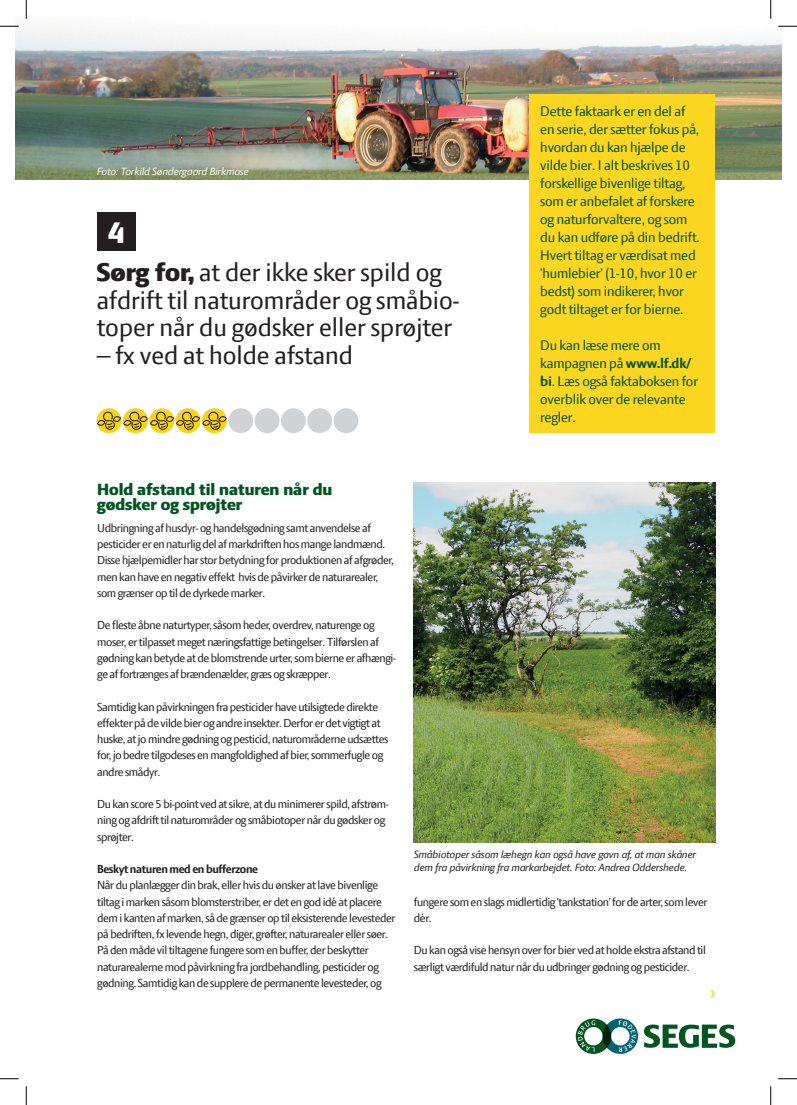
<style>
.page{position:relative;width:797px;height:1105px;background:#fff}
.page>*{position:absolute;margin:0;border:0;box-sizing:border-box;transform-origin:0 0}
.t1{font:800 32.5px "LF Press Sans";color:#fff}
.t2{font:27.5px/27.5px "LF Press Sans";color:#231f20}
.t3{font:800 22.5px "LF Press Sans";color:#fddd5e}
.t4{font:800 17.5px/15px "LF Press Sans";color:#00541f}
.t5{font:15px/18px "LF Press Sans";letter-spacing:-.01em;color:#00541f}
.t6{font:12.5px/16.2px "LF Press Sans";letter-spacing:-.03em;color:#231f20}
.t7{font:700 12.5px "LF Press Sans";letter-spacing:-.03em;color:#231f20}
.t8{font:italic 11.25px/13.5px "LF Press Sans";letter-spacing:-.01em;color:#231f20}
.t9{font:italic 11.25px "LF Press Sans";letter-spacing:-.01em;color:#fff}
.s1{font-weight:800}
.s2{font-weight:700}
</style>
<div class="page">
<svg style="left:575px;top:1018px;width:63px;height:36px"></svg>
<svg style="left:644px;top:1024px;width:91px;height:24px"></svg>
<img style="left:16px;top:16px;width:765px;height:163px">
<img style="left:97px;top:408px;width:24px;height:25px;border-radius:12px">
<img style="left:202px;top:408px;width:25px;height:25px;border-radius:12px">
<img style="left:149px;top:408px;width:25px;height:25px;border-radius:12px">
<div style="left:255px;top:408px;width:24px;height:25px;background:#d1d2d4;border-radius:50%"></div>
<div style="left:307px;top:408px;width:25px;height:25px;background:#d1d2d4;border-radius:50%"></div>
<img style="left:123px;top:408px;width:25px;height:25px;border-radius:12px">
<div style="left:228px;top:408px;width:25px;height:25px;background:#d1d2d4;border-radius:50%"></div>
<img style="left:176px;top:408px;width:24px;height:25px;border-radius:12px">
<div style="left:281px;top:408px;width:25px;height:25px;background:#d1d2d4;border-radius:50%"></div>
<div style="left:333px;top:408px;width:25px;height:25px;background:#d1d2d4;border-radius:50%"></div>
<div style="left:97px;top:212px;width:39px;height:38px;background:#231f20"></div>
<div style="left:529px;top:95px;width:186px;height:338px;background:#fcd621"></div>
<img style="left:414px;top:482px;width:301px;height:360px">
<svg style="left:0;top:25px;width:19px;height:2px"></svg>
<svg style="left:778px;top:25px;width:19px;height:2px"></svg>
<svg style="left:0;top:1078px;width:19px;height:1px"></svg>
<svg style="left:778px;top:1078px;width:19px;height:1px"></svg>
<svg style="left:25px;top:0;width:2px;height:19px"></svg>
<svg style="left:25px;top:1086px;width:2px;height:19px"></svg>
<svg style="left:770px;top:0;width:1px;height:19px"></svg>
<svg style="left:770px;top:1086px;width:1px;height:19px"></svg>
<p class="t9" style="left:97px;top:165px;width:153px">Foto: Torkild Søndergaard Birkmose</p>
<h1 class="t1" style="left:108px;top:214px;width:18px">4</h1>
<h2 class="t2" style="left:97px;top:258px;width:364px"><span class="s1">Sørg for,</span> at der ikke sker spild og afdrift til naturområder og småbio&shy;toper når du gødsker eller sprøjter</h2>
<h2 class="t2" style="left:97px;top:341px;width:258px">– fx ved at holde afstand</h2>
<h3 class="t4" style="left:97px;top:482px;width:237px">Hold afstand til naturen når du gødsker og sprøjter</h3>
<p class="t5" style="left:540px;top:102px;width:161px">Dette faktaark er en del af en serie, der sætter fokus på, hvordan du kan hjælpe de vilde bier. I alt beskrives 10 forskellige bivenlige tiltag, som er anbefalet af forskere og naturforvaltere, og som du kan udføre på din bedrift.<br>Hvert tiltag er værdisat med ’humlebier’ (1-10, hvor 10 er bedst) som indikerer, hvor godt tiltaget er for bierne.</p>
<p class="t5" style="left:540px;top:336px;width:159px">Du kan læse mere om kampagnen på <span class="s2">www.lf.dk/ bi</span>. Læs også faktaboksen for overblik over de relevante regler.</p>
<p class="t6" style="left:97px;top:519px;width:298px">Udbringning af husdyr- og handelsgødning samt anvendelse af pesticider er en naturlig del af markdriften hos mange landmænd.<br>Disse hjælpemidler har stor betydning for produktionen af afgrøder, men kan have en negativ effekt hvis de påvirker de naturarealer, som grænser op til de dyrkede marker.</p>
<p class="t6" style="left:97px;top:617px;width:300px">De fleste åbne naturtyper, såsom heder, overdrev, naturenge og moser, er tilpasset meget næringsfattige betingelser. Tilførslen af gødning kan betyde at de blomstrende urter, som bierne er afhængi&shy;ge af fortrænges af brændenælder, græs og skræpper.</p>
<p class="t6" style="left:97px;top:698px;width:293px">Samtidig kan påvirkningen fra pesticider have utilsigtede direkte effekter på de vilde bier og andre insekter. Derfor er det vigtigt at huske, at jo mindre gødning og pesticid, naturområderne udsættes for, jo bedre tilgodeses en mangfoldighed af bier, sommerfugle og andre smådyr.</p>
<p class="t6" style="left:97px;top:796px;width:293px">Du kan score 5 bi-point ved at sikre, at du minimerer spild, afstrøm&shy;ning og afdrift til naturområder og småbiotoper når du gødsker og sprøjter.</p>
<p class="t7" style="left:97px;top:862px;width:163px">Beskyt naturen med en bufferzone</p>
<p class="t6" style="left:97px;top:877px;width:300px">Når du planlægger din brak, eller hvis du ønsker at lave bivenlige tiltag i marken såsom blomsterstriber, er det en god idé at placere dem i kanten af marken, så de grænser op til eksisterende levesteder på bedriften, fx levende hegn, diger, grøfter, naturarealer eller søer.<br>På den måde vil tiltagene fungere som en buffer, der beskytter naturarealerne mod påvirkning fra jordbehandling, pesticider og gødning. Samtidig kan de supplere de permanente levesteder, og</p>
<p class="t8" style="left:414px;top:847px;width:284px">Småbiotoper såsom læhegn kan også have gavn af, at man skåner dem fra påvirkning fra markarbejdet. Foto: Andrea Oddershede.</p>
<p class="t6" style="left:414px;top:893px;width:295px">fungere som en slags midlertidig ’tankstation’ for de arter, som lever dér.</p>
<p class="t6" style="left:414px;top:942px;width:293px">Du kan også vise hensyn over for bier ved at holde ekstra afstand til særligt værdifuld natur når du udbringer gødning og pesticider.</p>
<h3 class="t3" style="left:710px;top:978px;width:7px">›</h3>
</div>
